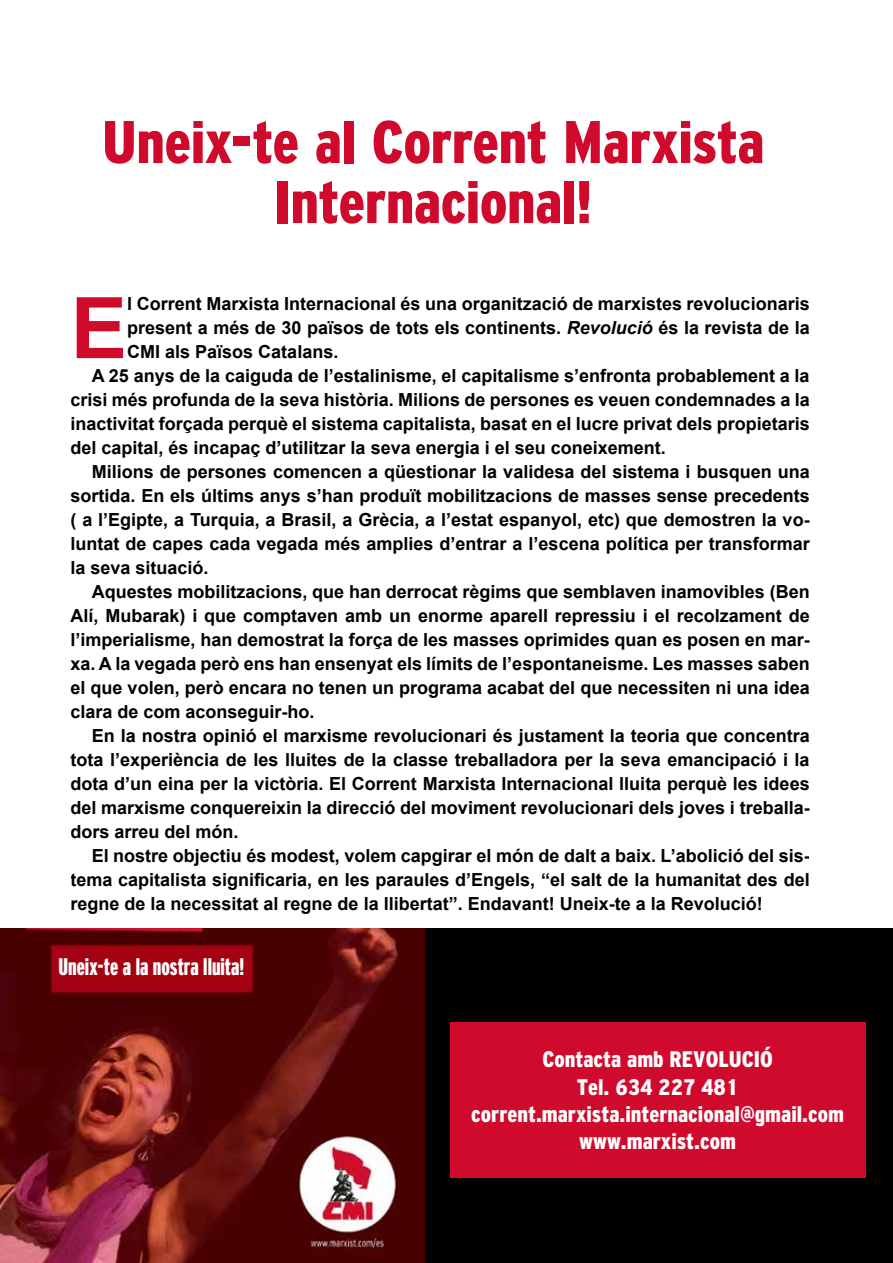
<style>
.page{position:relative;width:893px;height:1263px;background:#fff}
.page>*{position:absolute;margin:0;border:0;box-sizing:border-box;transform-origin:0 0}
.t1{font:700 85.05px "Arial";color:#cf0a2c}
.t2{font:900 condensed 60px/60px "Civica 12";letter-spacing:-.005em;color:#cf0a2c;text-align:center}
.t3{font:24px "Civica 11 Black Compressed";color:#fff}
.t4{font:900 condensed 22.5px/27px "Civica 12";color:#fff;text-align:center}
.t5{font:700 18px "Arial";color:#000}
.s1{font-style:italic}
</style>
<div class="page">
<div style="left:0;top:846px;width:893px;height:417px;background:#000"></div>
<img style="left:0;top:927px;width:424px;height:336px">
<div style="left:450px;top:1022px;width:415px;height:156px;background:#cf0a2c"></div>
<div style="left:71px;top:297px;width:739px;height:630px;background:#fff"></div>
<div style="left:0;top:828px;width:71px;height:99px;background:#fff"></div>
<div style="left:810px;top:828px;width:83px;height:99px;background:#fff"></div>
<h2 class="t2" style="left:102px;top:112px;width:664px">Uneix-te al Corrent Marxista<br>Internacional!</h2>
<h1 class="t1" style="left:71px;top:272px;width:58px">E</h1>
<p class="t5" style="left:127px;top:292px;width:684px">l Corrent Marxista Internacional és una organització de marxistes revolucionaris</p>
<p class="t5" style="left:127px;top:316px;width:684px">present a més de 30 països de tots els continents. <span class="s1">Revolució</span> és la revista de la</p>
<p class="t5" style="left:127px;top:340px;width:213px">CMI als Països Catalans.</p>
<p class="t5" style="left:92px;top:364px;width:719px">A 25 anys de la caiguda de l’estalinisme, el capitalisme s’enfronta probablement a la</p>
<p class="t5" style="left:71px;top:388px;width:741px">crisi més profunda de la seva història. Milions de persones es veuen condemnades a la</p>
<p class="t5" style="left:71px;top:412px;width:741px">inactivitat forçada perquè el sistema capitalista, basat en el lucre privat dels propietaris</p>
<p class="t5" style="left:71px;top:436px;width:597px">del capital, és incapaç d’utilitzar la seva energia i el seu coneixement.</p>
<p class="t5" style="left:92px;top:460px;width:719px">Milions de persones comencen a qüestionar la validesa del sistema i busquen una</p>
<p class="t5" style="left:71px;top:484px;width:741px">sortida. En els últims anys s’han produït mobilitzacions de masses sense precedents</p>
<p class="t5" style="left:71px;top:508px;width:741px">( a l’Egipte, a Turquia, a Brasil, a Grècia, a l’estat espanyol, etc) que demostren la vo-</p>
<p class="t5" style="left:71px;top:532px;width:741px">luntat de capes cada vegada més amplies d’entrar a l’escena política per transformar</p>
<p class="t5" style="left:71px;top:556px;width:140px">la seva situació.</p>
<p class="t5" style="left:92px;top:580px;width:719px">Aquestes mobilitzacions, que han derrocat règims que semblaven inamovibles (Ben</p>
<p class="t5" style="left:71px;top:604px;width:741px">Alí, Mubarak) i que comptaven amb un enorme aparell repressiu i el recolzament de</p>
<p class="t5" style="left:71px;top:628px;width:741px">l’imperialisme, han demostrat la força de les masses oprimides quan es posen en mar-</p>
<p class="t5" style="left:71px;top:652px;width:741px">xa. A la vegada però ens han ensenyat els límits de l’espontaneisme. Les masses saben</p>
<p class="t5" style="left:71px;top:676px;width:741px">el que volen, però encara no tenen un programa acabat del que necessiten ni una idea</p>
<p class="t5" style="left:71px;top:700px;width:246px">clara de com aconseguir-ho.</p>
<p class="t5" style="left:92px;top:724px;width:719px">En la nostra opinió el marxisme revolucionari és justament la teoria que concentra</p>
<p class="t5" style="left:71px;top:748px;width:741px">tota l’experiència de les lluites de la classe treballadora per la seva emancipació i la</p>
<p class="t5" style="left:71px;top:772px;width:741px">dota d’un eina per la victòria. El Corrent Marxista Internacional lluita perquè les idees</p>
<p class="t5" style="left:71px;top:796px;width:741px">del marxisme conquereixin la direcció del moviment revolucionari dels joves i treballa-</p>
<p class="t5" style="left:71px;top:820px;width:170px">dors arreu del món.</p>
<p class="t5" style="left:92px;top:844px;width:719px">El nostre objectiu és modest, volem capgirar el món de dalt a baix. L’abolició del sis-</p>
<p class="t5" style="left:71px;top:868px;width:741px">tema capitalista significaria, en les paraules d’Engels, “el salt de la humanitat des del</p>
<p class="t5" style="left:71px;top:892px;width:694px">regne de la necessitat al regne de la llibertat”. Endavant! Uneix-te a la Revolució!</p>
<h3 class="t3" style="left:58px;top:954px;width:187px">Uneix-te a la nostra lluita!</h3>
<p class="t4" style="left:471px;top:1046px;width:374px">Contacta amb REVOLUCIÓ<br>Tel. 634 227 481 corrent.marxista.internacional@gmail.com www.marxist.com</p>
</div>
